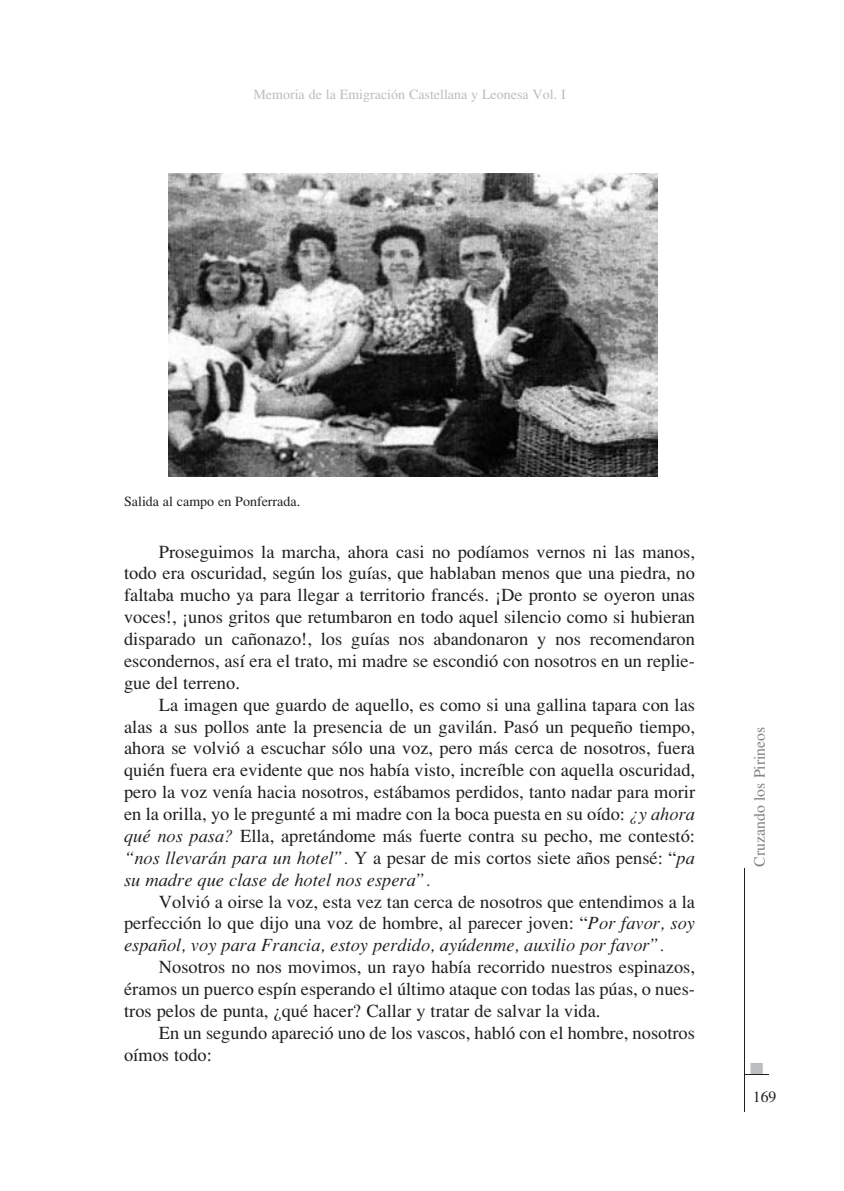
<style>
.page{position:relative;width:844px;height:1191px;background:#fff}
.page>*{position:absolute;margin:0;border:0;box-sizing:border-box;transform-origin:0 0}
.t1{font:18.38px/21.9px "Times";color:#231f20;text-align:justify}
.t2{font:17.5px "Zapf Dingbats ITC";color:#bcbdc0}
.t3{font:15.75px "Times";color:#808285}
.t4{font:15.75px "Times";color:#231f20}
.t5{font:14px "Times";color:#bcbdc0}
.t6{font:14px "Times";color:#231f20}
.s1{font-style:italic}
</style>
<div class="page">
<svg style="left:744px;top:1074px;width:24px;height:1px"></svg>
<hr style="left:743px;top:868px;width:1px;height:243px;background:#231f20">
<img style="left:169px;top:174px;width:488px;height:302px">
<p class="t5" style="left:253px;top:86px;width:313px">Memoria de la Emigración Castellana y Leonesa Vol. I</p>
<p class="t6" style="left:124px;top:493px;width:177px">Salida al campo en Ponferrada.</p>
<p class="t1" style="left:124px;top:540px;width:572px;text-indent:35px">Proseguimos la marcha, ahora casi no podíamos vernos ni las manos, todo era oscuridad, según los guías, que hablaban menos que una piedra, no faltaba mucho ya para llegar a territorio francés. ¡De pronto se oyeron unas voces!, ¡unos gritos que retumbaron en todo aquel silencio como si hubieran disparado un cañonazo!, los guías nos abandonaron y nos recomendaron escondernos, así era el trato, mi madre se escondió con nosotros en un replie&shy;gue del terreno.</p>
<p class="t1" style="left:124px;top:693px;width:572px;text-indent:35px">La imagen que guardo de aquello, es como si una gallina tapara con las alas a sus pollos ante la presencia de un gavilán. Pasó un pequeño tiempo, ahora se volvió a escuchar sólo una voz, pero más cerca de nosotros, fuera quién fuera era evidente que nos había visto, increíble con aquella oscuridad, pero la voz venía hacia nosotros, estábamos perdidos, tanto nadar para morir en la orilla, yo le pregunté a mi madre con la boca puesta en su oído: <span class="s1">¿y ahora qué nos pasa?</span> Ella, apretándome más fuerte contra su pecho, me contestó: <span class="s1">“nos llevarán para un hotel”.</span> Y a pesar de mis cortos siete años pensé: “<span class="s1">pa su madre que clase de hotel nos espera”.</span></p>
<p class="t1" style="left:124px;top:890px;width:572px;text-indent:35px">Volvió a oirse la voz, esta vez tan cerca de nosotros que entendimos a la perfección lo que dijo una voz de hombre, al parecer joven: “<span class="s1">Por favor, soy español, voy para Francia, estoy perdido, ayúdenme, auxilio por favor”.</span></p>
<p class="t1" style="left:124px;top:956px;width:572px;text-indent:35px">Nosotros no nos movimos, un rayo había recorrido nuestros espinazos, éramos un puerco espín esperando el último ataque con todas las púas, o nues&shy;tros pelos de punta, ¿qué hacer? Callar y tratar de salvar la vida.</p>
<p class="t1" style="left:124px;top:1021px;width:572px;text-indent:35px">En un segundo apareció uno de los vascos, habló con el hombre, nosotros oímos todo:</p>
<p class="t3" style="left:750px;top:866px;width:141px;rotate:-90deg">Cruzando los Pirineos</p>
<p class="t2" style="left:750px;top:1060px;width:15px">■</p>
<p class="t4" style="left:752px;top:1087px;width:25px">169</p>
</div>
